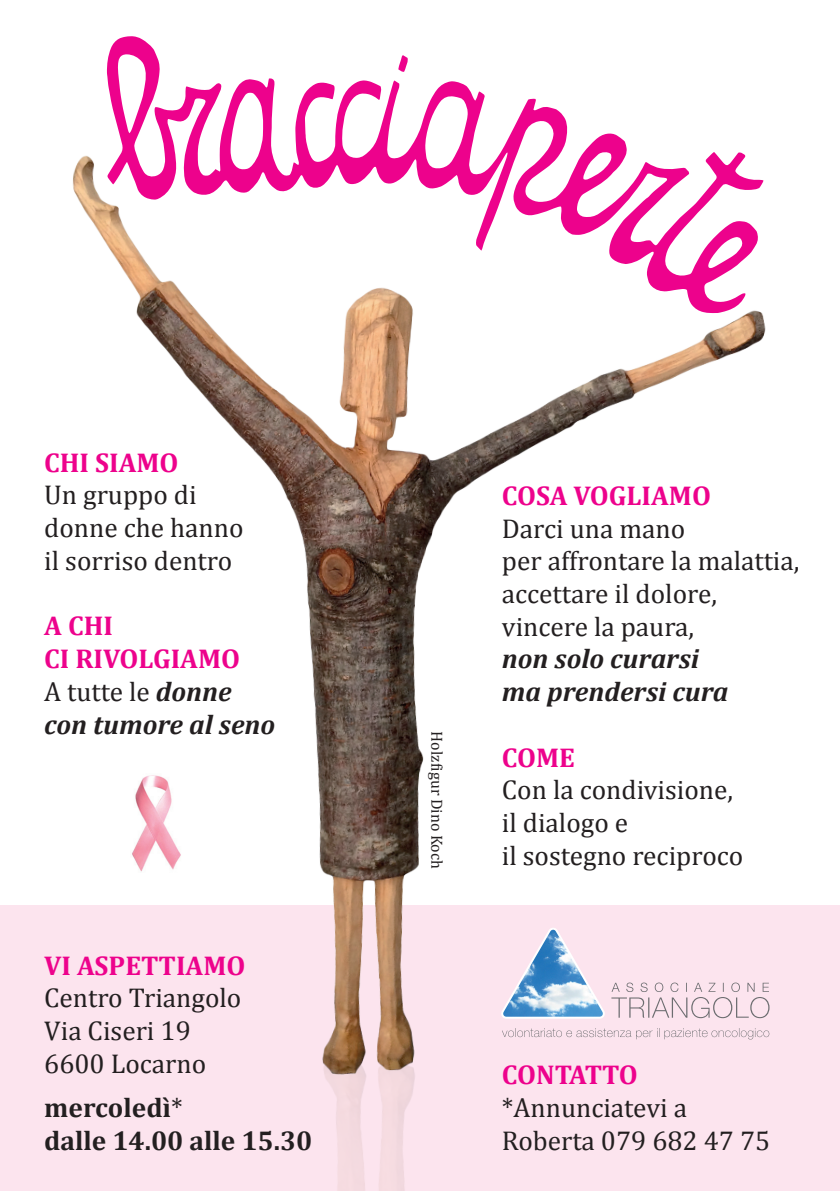
<style>
.page{position:relative;width:840px;height:1191px;background:#fff}
.page>*{position:absolute;margin:0;border:0;box-sizing:border-box;transform-origin:0 0}
.t1{font:27.2px/32.8px "Cambria";color:#231f20}
.t2{font:italic 700 27.2px/32.8px "Cambria";color:#231f20}
.t3{font:700 27.2px "Cambria";color:#ed028c}
.t4{font:700 27.2px/32.8px "Cambria";color:#231f20}
.t5{font:16px "Cambria";color:#231f20}
.s1{font-style:normal;color:#ed028c}
.s2{font-weight:400;font-style:normal}
.s3{font-weight:400}
</style>
<div class="page">
<div style="left:0;top:905px;width:839px;height:286px;background:#fce4ee"></div>
<svg style="left:107px;top:36px;width:516px;height:104px"></svg>
<svg style="left:398px;top:55px;width:9px;height:17px"></svg>
<img style="left:73px;top:140px;width:697px;height:1051px">
<img style="left:131px;top:773px;width:51px;height:100px">
<svg style="left:501px;top:1028px;width:267px;height:11px"></svg>
<svg style="left:500px;top:926px;width:269px;height:94px"></svg>
<svg style="left:431px;top:763px;width:11px;height:5px"></svg>
<p class="t3" style="left:44px;top:443px;width:136px">CHI SIAMO</p>
<p class="t1" style="left:44px;top:479px;width:201px">Un gruppo di donne che hanno il sorriso dentro</p>
<p class="t2" style="left:44px;top:609px;width:232px"><span class="s1">A CHI<br>CI RIVOLGIAMO<br></span><span class="s2">A tutte le</span> donne con tumore al seno</p>
<p class="t3" style="left:44px;top:946px;width:203px">VI ASPETTIAMO</p>
<p class="t1" style="left:44px;top:981px;width:198px">Centro Triangolo<br>Via Ciseri 19<br>6600 Locarno</p>
<p class="t4" style="left:44px;top:1090px;width:269px">mercoledì<span class="s3">*<br></span>dalle 14.00 alle 15.30</p>
<p class="t5" style="left:446px;top:731px;width:139px;rotate:90deg">Holz igur Dino Koch</p>
<p class="t3" style="left:501px;top:476px;width:210px">COSA VOGLIAMO</p>
<p class="t1" style="left:501px;top:512px;width:299px">Darci una mano<br>per affrontare la malattia, accettare il dolore, vincere la paura,</p>
<p class="t2" style="left:501px;top:642px;width:228px">non solo curarsi ma prendersi cura</p>
<p class="t3" style="left:501px;top:738px;width:75px">COME</p>
<p class="t1" style="left:501px;top:773px;width:243px">Con la condivisione, il dialogo e<br>il sostegno reciproco</p>
<p class="t3" style="left:501px;top:1056px;width:137px">CONTATTO</p>
<p class="t1" style="left:501px;top:1091px;width:270px">*Annunciatevi a<br>Roberta 079 682 47 75</p>
</div>
